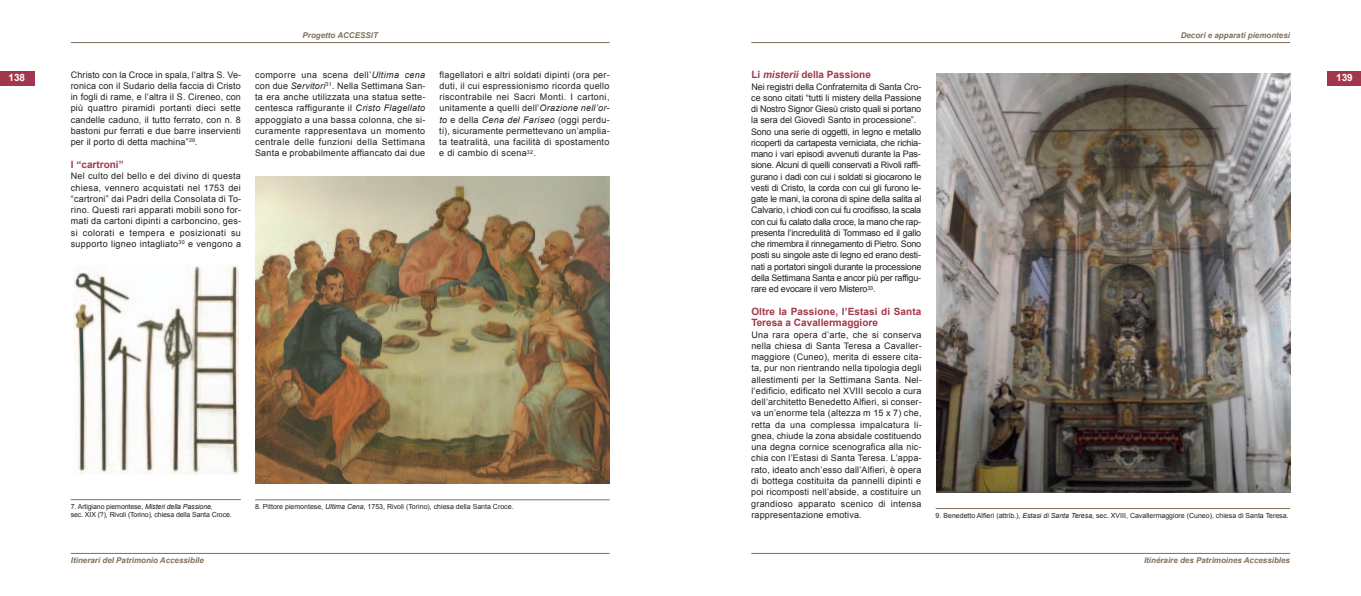
<style>
.page{position:relative;width:1361px;height:596px;background:#fff}
.page>*{position:absolute;margin:0;border:0;box-sizing:border-box;transform-origin:0 0}
.t1{font:700 10px/11px "Arial";color:#a2374c}
.t2{font:700 10px "Arial";color:#fff}
.t3{font:9px/11.2px "Arial";letter-spacing:-.005em;color:#231f20;text-align:justify}
.t4{font:italic 700 8px "Arial";color:#806f5b}
.t5{font:7px/8.4px "Arial";color:#231f20}
.s1{font-style:italic}
</style>
<div class="page">
<div style="left:0;top:71px;width:34px;height:14px;background:#a2374c"></div>
<hr style="left:71px;top:42px;width:538px;height:1px;background:#806f5b">
<hr style="left:71px;top:552px;width:538px;height:1px;background:#806f5b">
<div style="left:1327px;top:71px;width:34px;height:14px;background:#a2374c"></div>
<hr style="left:751px;top:42px;width:539px;height:1px;background:#806f5b">
<hr style="left:751px;top:552px;width:539px;height:1px;background:#806f5b">
<img style="left:936px;top:73px;width:354px;height:418px">
<hr style="left:935px;top:507px;width:355px;height:1px;background:#806f5b">
<hr style="left:71px;top:499px;width:170px;height:1px;background:#806f5b">
<img style="left:73px;top:265px;width:165px;height:209px">
<img style="left:255px;top:176px;width:354px;height:307px">
<hr style="left:255px;top:499px;width:354px;height:1px;background:#806f5b">
<p class="t4" style="left:303px;top:30px;width:77px">Progetto ACCESSIT</p>
<p class="t3" style="left:71px;top:69px;width:172px">Christo con la Croce in spala, l’altra S. Ve&shy;ronica con il Sudario della faccia di Cristo in fogli di rame, e l’altra il S. Cireneo, con più quattro piramidi portanti dieci sette candelle caduno, il tutto ferrato, con n. 8 bastoni pur ferrati e due barre inservienti per il porto di detta machina”<sup>29</sup><span class="s1">.</span></p>
<p class="t1" style="left:71px;top:159px;width:54px">I “cartroni”</p>
<p class="t3" style="left:71px;top:170px;width:172px">Nel culto del bello e del divino di questa chiesa, vennero acquistati nel 1753 dei “cartroni” dai Padri della Consolata di to&shy;rino. Questi rari apparati mobili sono for&shy;mati da cartoni dipinti a carboncino, ges&shy;si colorati e tempera e posizionati su supporto ligneo intagliato<sup>30</sup> e vengono a</p>
<p class="t3" style="left:255px;top:69px;width:172px">comporre una scena dell’<span class="s1">Ultima cena </span>con due <span class="s1">Servitori</span><sup>31</sup><span class="s1">.</span> Nella Settimana San&shy;ta era anche utilizzata una statua sette&shy;centesca raffigurante il <span class="s1">Cristo Flagellato </span>appoggiato a una bassa colonna, che si&shy;curamente rappresentava un momento centrale delle funzioni della Settimana Santa e probabilmente affiancato dai due</p>
<p class="t3" style="left:439px;top:69px;width:172px">flagellatori e altri soldati dipinti (ora per&shy;duti, il cui espressionismo ricorda quello riscontrabile nei Sacri Monti. I cartoni, unitamente a quelli dell’<span class="s1">Orazione nell’or&shy;to</span> e della <span class="s1">Cena del Fariseo</span> (oggi perdu&shy;ti), sicuramente permettevano un’amplia&shy;ta teatralità, una facilità di spostamento e di cambio di scena<sup>32</sup>.</p>
<p class="t2" style="left:9px;top:72px;width:18px">138</p>
<p class="t1" style="left:751px;top:69px;width:121px">Li <span class="s1">misterii</span> della Passione</p>
<p class="t3" style="left:751px;top:81px;width:172px;text-align:left">Nei registri della Confraternita di Santa Cro&shy;ce sono citati “tutti li mistery della Passione di Nostro Signor Giesù cristo quali si portano la sera del Giovedì Santo in processione”.<br>Sono una serie di oggetti, in legno e metallo ricoperti da cartapesta verniciata, che richia&shy;mano i vari episodi avvenuti durante la Pas&shy;sione. alcuni di quelli conservati a rivoli raffi&shy;gurano i dadi con cui i soldati si giocarono le vesti di Cristo, la corda con cui gli furono le&shy;gate le mani, la corona di spine della salita al Calvario, i chiodi con cui fu crocifisso, la scala con cui fu calato dalla croce, la mano che rap&shy;presenta l’incredulità di tommaso ed il gallo che rimembra il rinnegamento di Pietro. Sono posti su singole aste di legno ed erano desti&shy;nati a portatori singoli durante la processione della Settimana Santa e ancor più per raffigu&shy;rare ed evocare il vero Mistero<sup>33</sup>.</p>
<p class="t1" style="left:751px;top:306px;width:172px">Oltre la Passione, l’Estasi di Santa<br>Teresa a Cavallermaggiore</p>
<p class="t3" style="left:751px;top:328px;width:172px">Una rara opera d’arte, che si conserva nella chiesa di Santa teresa a Cavaller&shy;maggiore (Cuneo), merita di essere cita&shy;ta, pur non rientrando nella tipologia degli allestimenti per la Settimana Santa. Nel&shy;l’edificio, edificato nel XVIII secolo a cura dell’architetto Benedetto alfieri, si conser&shy;va un’enorme tela (altezza m 15 x 7) che, retta da una complessa impalcatura li&shy;gnea, chiude la zona absidale costituendo una degna cornice scenografica alla nic&shy;chia con l’estasi di Santa teresa. l’appa&shy;rato, ideato anch’esso dall’alfieri, è opera di bottega costituita da pannelli dipinti e poi ricomposti nell’abside, a costituire un grandioso apparato scenico di intensa rappresentazione emotiva.</p>
<p class="t5" style="left:71px;top:502px;width:163px">7. artigiano piemontese, <span class="s1">Misteri della Passione</span>,<br>sec. XIX (?), rivoli (torino), chiesa della Santa Croce.</p>
<p class="t5" style="left:255px;top:502px;width:260px">8. Pittore piemontese, <span class="s1">Ultima Cena</span>, 1753, rivoli (torino), chiesa della Santa Croce.</p>
<p class="t4" style="left:1180px;top:30px;width:111px">decori e apparati piemontesi</p>
<p class="t5" style="left:935px;top:510px;width:354px">9. Benedetto alfieri (attrib.), <span class="s1">Estasi di Santa Teresa</span>, sec. XVIII, Cavallermaggiore (Cuneo), chiesa di Santa teresa.</p>
<p class="t4" style="left:71px;top:555px;width:135px">Itinerari del Patrimonio Accessibile</p>
<p class="t4" style="left:1144px;top:555px;width:147px">Itinéraire des Patrimoines Accessibles</p>
<p class="t2" style="left:1336px;top:72px;width:18px">139</p>
</div>
